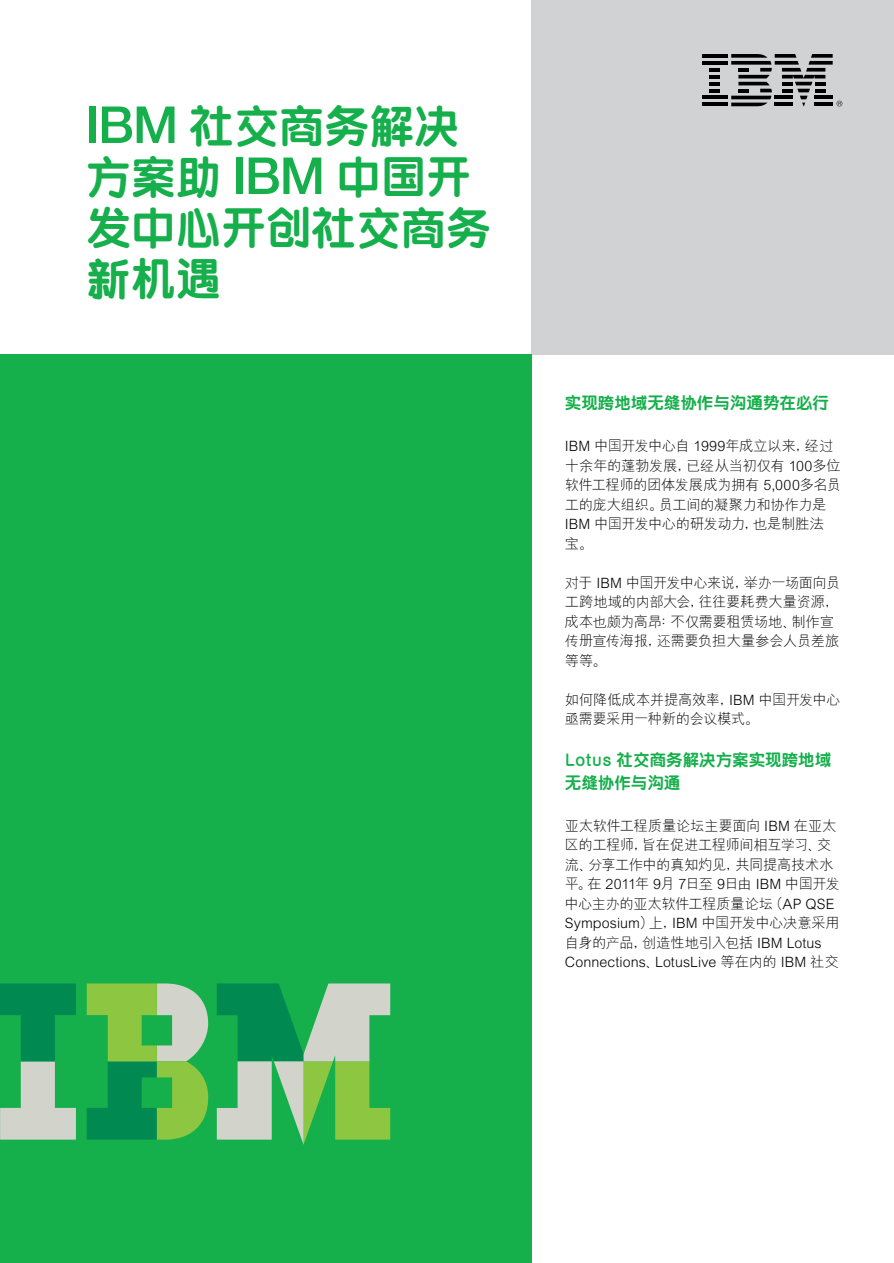
<style>
.page{position:relative;width:894px;height:1263px;background:#fff}
.page>*{position:absolute;margin:0;border:0;box-sizing:border-box;transform-origin:0 0}
.t1{font:800 45px/51px "M Yuen PRC";color:#15af4b}
.t2{font:800 16.5px/22.5px "M Yuen PRC";color:#15af4b}
.t3{font:300 14.25px/19.5px "M Hei GB";letter-spacing:-.02em;color:#000}
.s1{font-family:"Helv Neue Mediumfor IBM";font-weight:400;font-size:51px}
</style>
<div class="page">
<div style="left:531px;top:0;width:362px;height:355px;background:#d1d2d4"></div>
<div style="left:0;top:355px;width:531px;height:908px;background:#15af4b"></div>
<svg style="left:0;top:983px;width:76px;height:156px"></svg>
<svg style="left:217px;top:983px;width:173px;height:161px"></svg>
<svg style="left:87px;top:983px;width:121px;height:156px"></svg>
<hr style="left:702px;top:54px;width:25px;height:4px;background:#000">
<hr style="left:702px;top:61px;width:25px;height:4px;background:#000">
<hr style="left:702px;top:96px;width:25px;height:3px;background:#000">
<svg style="left:709px;top:75px;width:11px;height:17px"></svg>
<hr style="left:709px;top:68px;width:11px;height:4px;background:#000">
<hr style="left:702px;top:103px;width:25px;height:3px;background:#000">
<svg style="left:731px;top:54px;width:111px;height:52px"></svg>
<h1 class="t1" style="left:86px;top:102px;width:407px"><span class="s1">IBM</span> 社交商务解决方案助 <span class="s1">IBM</span> 中国开发中心开创社交商务新机遇</h1>
<p class="t2" style="left:564px;top:392px;width:265px">实现跨地域无缝协作与沟通势在必行</p>
<p class="t3" style="left:564px;top:436px;width:278px">IBM 中国开发中心自 1999年成立以来，经过十余年的蓬勃发展，已经从当初仅有 100多位软件工程师的团体发展成为拥有 5,000多名员工的庞大组织。员工间的凝聚力和协作力是<br>IBM 中国开发中心的研发动力，也是制胜法宝。</p>
<p class="t3" style="left:564px;top:573px;width:277px">对于 IBM 中国开发中心来说，举办一场面向员工跨地域的内部大会，往往要耗费大量资源，成本也颇为高昂：不仅需要租赁场地、制作宣传册宣传海报，还需要负担大量参会人员差旅等等。</p>
<p class="t3" style="left:564px;top:690px;width:277px">如何降低成本并提高效率，IBM 中国开发中心亟需要采用一种新的会议模式。</p>
<p class="t2" style="left:564px;top:749px;width:268px">Lotus 社交商务解决方案实现跨地域无缝协作与沟通</p>
<p class="t3" style="left:564px;top:816px;width:276px">亚太软件工程质量论坛主要面向 IBM 在亚太区的工程师，旨在促进工程师间相互学习、交流、分享工作中的真知灼见，共同提高技术水平。在 2011年 9月 7日至 9日由 IBM 中国开发中心主办的亚太软件工程质量论坛（AP QSE<br>Symposium）上，IBM 中国开发中心决意采用自身的产品，创造性地引入包括 IBM Lotus<br>Connections、LotusLive 等在内的 IBM 社交</p>
</div>
